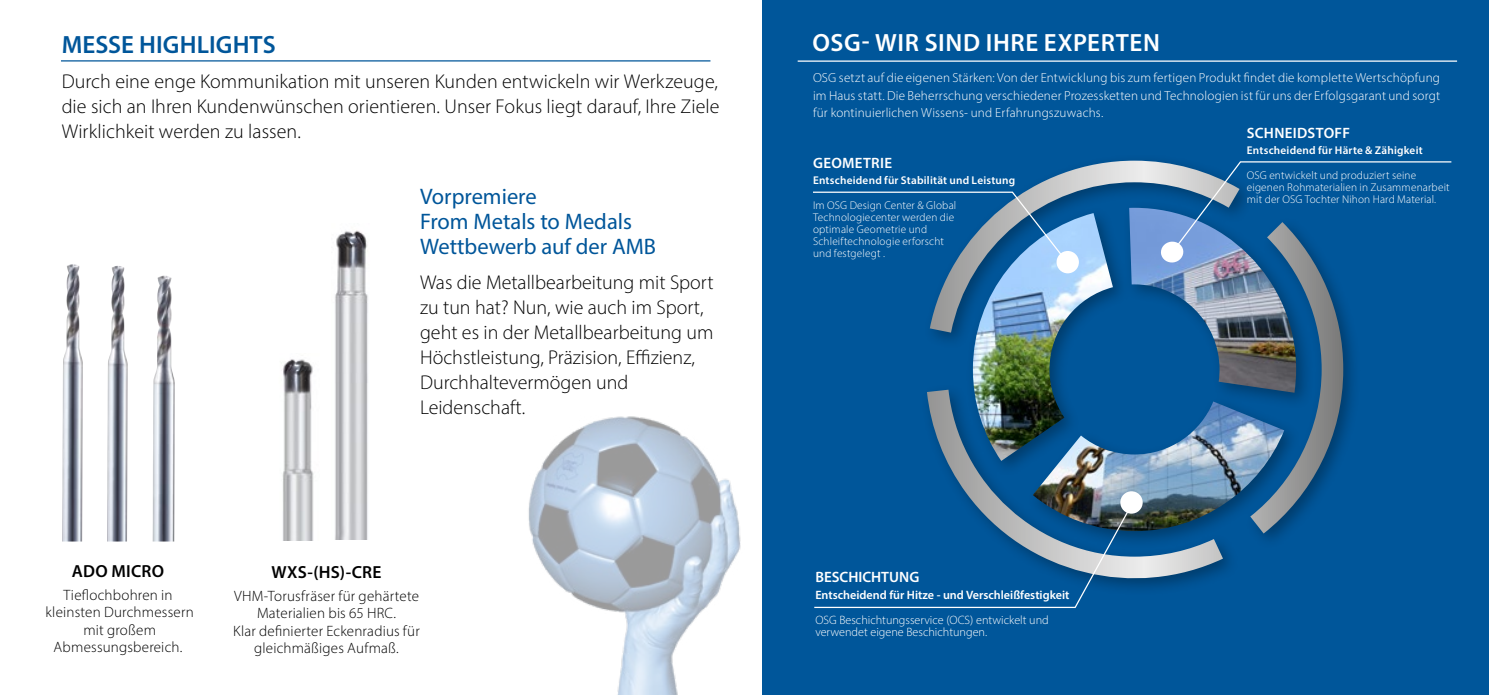
<style>
.page{position:relative;width:1489px;height:695px;background:#fff}
.page>*{position:absolute;margin:0;border:0;box-sizing:border-box;transform-origin:0 0}
.t1{font:600 25px "Myriad Pro";letter-spacing:.025em;color:#fff}
.t2{font:600 25px "Myriad Pro";letter-spacing:.005em;color:#00569a}
.t3{font:22.5px/25px "Myriad Pro";color:#00569a}
.t4{font:300 20px/25px "Myriad Pro";color:#000;text-align:justify}
.t5{font:600 17.5px "Myriad Pro";letter-spacing:.02em;color:#000}
.t6{font:300 15px/17.5px "Myriad Pro";letter-spacing:.015em;color:#000;text-align:center}
.t7{font:600 15px "Myriad Pro";letter-spacing:.015em;color:#fff}
.t8{font:300 13px/17.5px "Myriad Pro";letter-spacing:.015em;color:#fff;text-align:justify}
.t9{font:300 12px/12.2px "Myriad Pro";color:#fff}
.t10{font:600 12px "Myriad Pro";color:#fff}
.t11{font:300 11.25px/12px "Myriad Pro";letter-spacing:.015em;color:#fff}
.t12{font:600 11.25px "Myriad Pro";letter-spacing:.02em;color:#fff}
</style>
<div class="page">
<div style="left:762px;top:0;width:726px;height:694px;background:#00569a"></div>
<hr style="left:61px;top:60px;width:649px;height:1px;background:#00569a">
<div style="left:920px;top:154px;width:441px;height:442px;background:#000;opacity:.3"></div>
<img style="left:926px;top:161px;width:417px;height:435px">
<div style="left:1056px;top:251px;width:22px;height:22px;background:#fff;border-radius:50%"></div>
<div style="left:1120px;top:491px;width:22px;height:22px;background:#fff;border-radius:50%"></div>
<svg style="left:813px;top:191px;width:255px;height:73px"></svg>
<svg style="left:1160px;top:161px;width:292px;height:102px"></svg>
<svg style="left:814px;top:507px;width:316px;height:101px"></svg>
<hr style="left:797px;top:60px;width:659px;height:2px;background:#fff">
<img style="left:107px;top:265px;width:21px;height:276px">
<img style="left:282px;top:359px;width:32px;height:181px">
<img style="left:153px;top:275px;width:22px;height:266px">
<img style="left:62px;top:264px;width:21px;height:277px">
<img style="left:335px;top:230px;width:33px;height:309px">
<img style="left:528px;top:416px;width:213px;height:278px">
<p class="t2" style="left:62px;top:28px;width:216px">MESSE HIGHLIGHTS</p>
<p class="t4" style="left:62px;top:69px;width:659px">Durch eine enge Kommunikation mit unseren Kunden entwickeln wir Werkzeuge, die sich an Ihren Kundenwünschen orientieren. Unser Fokus liegt darauf, Ihre Ziele Wirklichkeit werden zu lassen.</p>
<p class="t3" style="left:420px;top:183px;width:237px">Vorpremiere<br>From Metals to Medals<br>Wettbewerb auf der AMB</p>
<p class="t4" style="left:420px;top:270px;width:295px;text-align:left">Was die Metallbearbeitung mit Sport zu tun hat? Nun, wie auch im Sport, geht es in der Metallbearbeitung um<br>Höchstleistung, Präzision, Effizienz,<br>Durchhaltevermögen und<br>Leidenschaft.</p>
<p class="t5" style="left:72px;top:560px;width:94px">ADO MICRO</p>
<p class="t6" style="left:46px;top:586px;width:150px">Tieflochbohren in kleinsten Durchmessern mit großem<br>Abmessungsbereich.</p>
<p class="t5" style="left:271px;top:561px;width:112px">WXS-(HS)-CRE</p>
<p class="t6" style="left:233px;top:586px;width:188px">VHM-Torusfräser für gehärtete<br>Materialien bis 65 HRC.<br>Klar definierter Eckenradius für gleichmäßiges Aufmaß.</p>
<p class="t1" style="left:812px;top:27px;width:349px">OSG- WIR SIND IHRE EXPERTEN</p>
<p class="t8" style="left:813px;top:69px;width:628px">OSG setzt auf die eigenen Stärken: Von der Entwicklung bis zum fertigen Produkt findet die komplette Wertschöpfung im Haus statt. Die Beherrschung verschiedener Prozessketten und Technologien ist für uns der Erfolgsgarant und sorgt für kontinuierlichen Wissens- und Erfahrungszuwachs.</p>
<p class="t7" style="left:813px;top:153px;width:81px">GEOMETRIE</p>
<p class="t12" style="left:813px;top:173px;width:204px">Entscheidend für Stabilität und Leistung</p>
<p class="t11" style="left:813px;top:199px;width:145px">Im OSG Design Center &amp; Global<br>Technologiecenter werden die optimale Geometrie und<br>Schleiftechnologie erforscht und festgelegt .</p>
<p class="t7" style="left:815px;top:567px;width:105px">BESCHICHTUNG</p>
<p class="t10" style="left:815px;top:587px;width:255px">Entscheidend für Hitze - und Verschleißfestigkeit</p>
<p class="t9" style="left:815px;top:613px;width:235px">OSG Beschichtungsservice (OCS) entwickelt und verwendet eigene Beschichtungen.</p>
<p class="t7" style="left:1246px;top:123px;width:105px">SCHNEIDSTOFF</p>
<p class="t12" style="left:1246px;top:143px;width:177px">Entscheidend für Härte &amp; Zähigkeit</p>
<p class="t11" style="left:1246px;top:169px;width:204px">OSG entwickelt und produziert seine eigenen Rohmaterialien in Zusammenarbeit mit der OSG Tochter Nihon Hard Material.</p>
</div>
